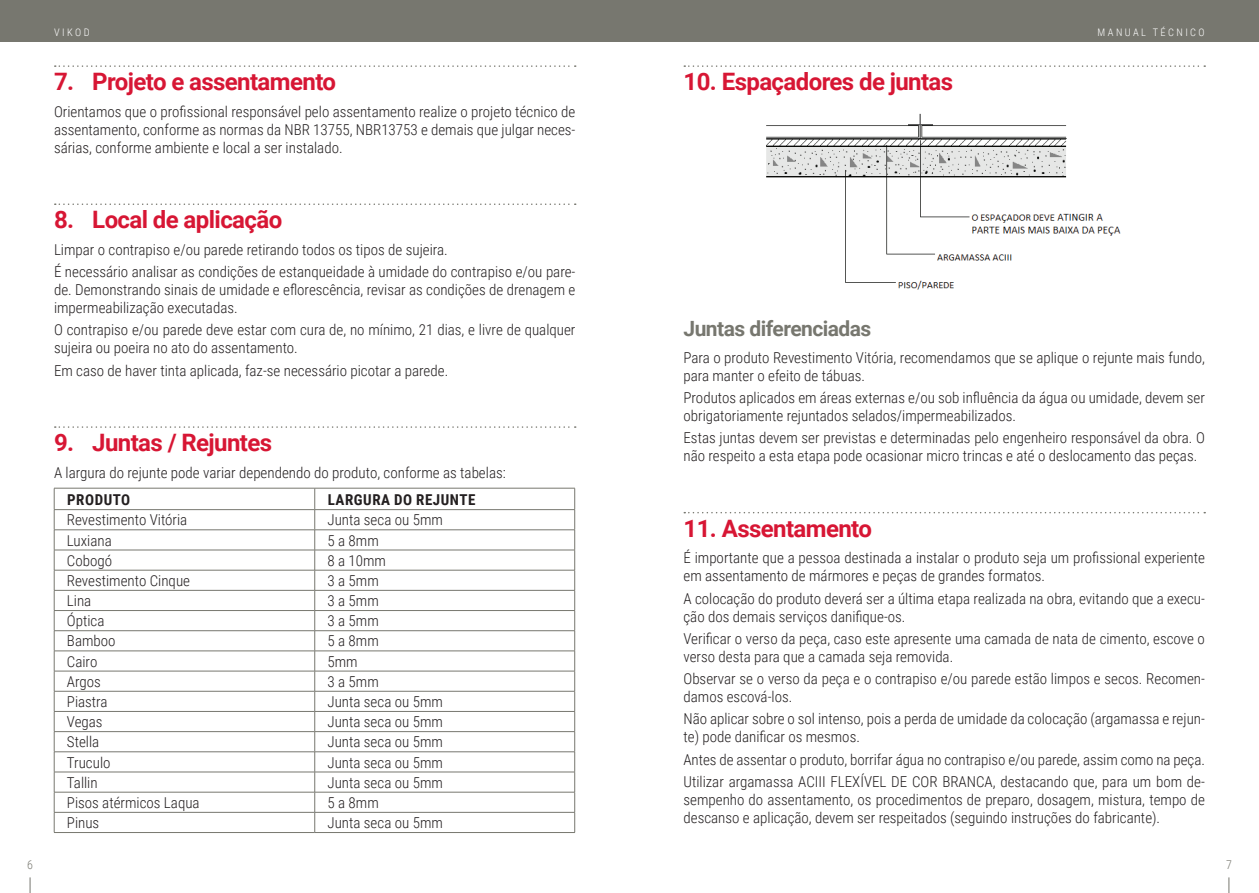
<style>
.page{position:relative;width:1259px;height:893px;background:#fff}
.page>*{position:absolute;margin:0;border:0;box-sizing:border-box;transform-origin:0 0}
.t1{font:700 24px "Roboto";letter-spacing:-.025em;color:#d71634}
.Subtitulos{font:700 21px "Roboto";letter-spacing:-.025em;color:#77776f}
.Texto_padrão{font:300 15px/18px "Roboto Condensed";color:#231f20}
.Texto_padrão-2{font:700 15px "Roboto Condensed";letter-spacing:.035em;color:#231f20}
.t2{font:300 12px "Roboto Condensed";color:#77776f}
.t3{font:300 10.35px "Roboto Condensed";letter-spacing:.235em;color:#fff}
</style>
<div class="page">
<svg style="left:30px;top:877px;width:1px;height:16px"></svg>
<svg style="left:1228px;top:877px;width:1px;height:16px"></svg>
<div style="left:0;top:0;width:1259px;height:42px;background:#77776f"></div>
<svg style="left:55px;top:65px;width:521px;height:2px"></svg>
<svg style="left:55px;top:203px;width:521px;height:2px"></svg>
<svg style="left:55px;top:426px;width:521px;height:2px"></svg>
<hr style="left:54px;top:488px;width:261px;height:1px;background:#77776f">
<hr style="left:315px;top:488px;width:260px;height:1px;background:#77776f">
<hr style="left:54px;top:509px;width:261px;height:1px;background:#77776f">
<hr style="left:315px;top:509px;width:260px;height:1px;background:#77776f">
<hr style="left:54px;top:530px;width:261px;height:1px;background:#77776f">
<hr style="left:315px;top:530px;width:260px;height:1px;background:#77776f">
<hr style="left:54px;top:550px;width:261px;height:1px;background:#77776f">
<hr style="left:315px;top:550px;width:260px;height:1px;background:#77776f">
<hr style="left:54px;top:570px;width:261px;height:1px;background:#77776f">
<hr style="left:315px;top:570px;width:260px;height:1px;background:#77776f">
<hr style="left:54px;top:590px;width:261px;height:1px;background:#77776f">
<hr style="left:315px;top:590px;width:260px;height:1px;background:#77776f">
<hr style="left:54px;top:610px;width:261px;height:1px;background:#77776f">
<hr style="left:315px;top:610px;width:260px;height:1px;background:#77776f">
<hr style="left:54px;top:630px;width:261px;height:1px;background:#77776f">
<hr style="left:315px;top:630px;width:260px;height:1px;background:#77776f">
<hr style="left:54px;top:651px;width:261px;height:1px;background:#77776f">
<hr style="left:315px;top:651px;width:260px;height:1px;background:#77776f">
<hr style="left:54px;top:671px;width:261px;height:1px;background:#77776f">
<hr style="left:315px;top:671px;width:260px;height:1px;background:#77776f">
<hr style="left:54px;top:691px;width:261px;height:1px;background:#77776f">
<hr style="left:315px;top:691px;width:260px;height:1px;background:#77776f">
<hr style="left:54px;top:711px;width:261px;height:1px;background:#77776f">
<hr style="left:315px;top:711px;width:260px;height:1px;background:#77776f">
<hr style="left:54px;top:731px;width:261px;height:1px;background:#77776f">
<hr style="left:315px;top:731px;width:260px;height:1px;background:#77776f">
<hr style="left:54px;top:751px;width:261px;height:1px;background:#77776f">
<hr style="left:315px;top:751px;width:260px;height:1px;background:#77776f">
<hr style="left:54px;top:772px;width:261px;height:1px;background:#77776f">
<hr style="left:315px;top:772px;width:260px;height:1px;background:#77776f">
<hr style="left:54px;top:792px;width:261px;height:1px;background:#77776f">
<hr style="left:315px;top:792px;width:260px;height:1px;background:#77776f">
<hr style="left:54px;top:812px;width:261px;height:1px;background:#77776f">
<svg style="left:54px;top:488px;width:1px;height:344px"></svg>
<hr style="left:315px;top:812px;width:260px;height:1px;background:#77776f">
<svg style="left:314px;top:488px;width:1px;height:344px"></svg>
<svg style="left:574px;top:488px;width:1px;height:344px"></svg>
<hr style="left:54px;top:832px;width:261px;height:1px;background:#77776f">
<hr style="left:315px;top:832px;width:260px;height:1px;background:#77776f">
<svg style="left:684px;top:65px;width:521px;height:2px"></svg>
<svg style="left:684px;top:512px;width:521px;height:1px"></svg>
<img style="left:766px;top:113px;width:355px;height:177px">
<p class="t3" style="left:54px;top:25px;width:37px">VIKOD</p>
<p class="t3" style="left:1097px;top:25px;width:109px">MANUAL TÉCNICO</p>
<p class="t1" style="left:54px;top:65px;width:283px">7. Projeto e assentamento</p>
<p class="Texto_padrão" style="left:54px;top:102px;width:523px;text-align:justify">Orientamos que o profissional responsável pelo assentamento realize o projeto técnico de assentamento, conforme as normas da NBR 13755, NBR13753 e demais que julgar neces&shy;sárias, conforme ambiente e local a ser instalado.</p>
<p class="t1" style="left:683px;top:65px;width:271px">10. Espaçadores de juntas</p>
<p class="t1" style="left:54px;top:203px;width:230px">8. Local de aplicação</p>
<p class="Texto_padrão" style="left:54px;top:240px;width:395px">Limpar o contrapiso e/ou parede retirando todos os tipos de sujeira.</p>
<p class="Texto_padrão" style="left:54px;top:262px;width:523px;text-align:justify">É necessário analisar as condições de estanqueidade à umidade do contrapiso e/ou pare&shy;de. Demonstrando sinais de umidade e eflorescência, revisar as condições de drenagem e impermeabilização executadas.</p>
<p class="Texto_padrão" style="left:54px;top:320px;width:523px">O contrapiso e/ou parede deve estar com cura de, no mínimo, 21 dias, e livre de qualquer sujeira ou poeira no ato do assentamento.</p>
<p class="Texto_padrão" style="left:54px;top:361px;width:396px">Em caso de haver tinta aplicada, faz-se necessário picotar a parede.</p>
<p class="t1" style="left:54px;top:426px;width:220px">9. Juntas / Rejuntes</p>
<p class="Texto_padrão" style="left:54px;top:463px;width:453px">A largura do rejunte pode variar dependendo do produto, conforme as tabelas:</p>
<p class="Texto_padrão-2" style="left:67px;top:489px;width:65px">PRODUTO</p>
<p class="Texto_padrão-2" style="left:328px;top:489px;width:149px">LARGURA DO REJUNTE</p>
<p class="Texto_padrão" style="left:67px;top:510px;width:122px">Revestimento Vitória</p>
<p class="Texto_padrão" style="left:327px;top:510px;width:117px">Junta seca ou 5mm</p>
<p class="Texto_padrão" style="left:67px;top:531px;width:46px">Luxiana</p>
<p class="Texto_padrão" style="left:327px;top:531px;width:53px">5 a 8mm</p>
<p class="Texto_padrão" style="left:67px;top:551px;width:47px">Cobogó</p>
<p class="Texto_padrão" style="left:327px;top:551px;width:60px">8 a 10mm</p>
<p class="Texto_padrão" style="left:67px;top:571px;width:125px">Revestimento Cinque</p>
<p class="Texto_padrão" style="left:327px;top:571px;width:53px">3 a 5mm</p>
<p class="Texto_padrão" style="left:67px;top:591px;width:26px">Lina</p>
<p class="Texto_padrão" style="left:327px;top:591px;width:53px">3 a 5mm</p>
<p class="Texto_padrão" style="left:67px;top:611px;width:39px">Óptica</p>
<p class="Texto_padrão" style="left:327px;top:611px;width:53px">3 a 5mm</p>
<p class="Texto_padrão" style="left:67px;top:631px;width:50px">Bamboo</p>
<p class="Texto_padrão" style="left:327px;top:631px;width:53px">5 a 8mm</p>
<p class="Texto_padrão" style="left:67px;top:652px;width:32px">Cairo</p>
<p class="Texto_padrão" style="left:327px;top:652px;width:32px">5mm</p>
<p class="Texto_padrão" style="left:67px;top:672px;width:35px">Argos</p>
<p class="Texto_padrão" style="left:327px;top:672px;width:53px">3 a 5mm</p>
<p class="Texto_padrão" style="left:67px;top:692px;width:42px">Piastra</p>
<p class="Texto_padrão" style="left:327px;top:692px;width:117px">Junta seca ou 5mm</p>
<p class="Texto_padrão" style="left:67px;top:712px;width:37px">Vegas</p>
<p class="Texto_padrão" style="left:327px;top:712px;width:117px">Junta seca ou 5mm</p>
<p class="Texto_padrão" style="left:67px;top:732px;width:34px">Stella</p>
<p class="Texto_padrão" style="left:327px;top:732px;width:117px">Junta seca ou 5mm</p>
<p class="Texto_padrão" style="left:67px;top:753px;width:45px">Truculo</p>
<p class="Texto_padrão" style="left:327px;top:753px;width:117px">Junta seca ou 5mm</p>
<p class="Texto_padrão" style="left:67px;top:773px;width:32px">Tallin</p>
<p class="Texto_padrão" style="left:327px;top:773px;width:117px">Junta seca ou 5mm</p>
<p class="Texto_padrão" style="left:67px;top:793px;width:134px">Pisos atérmicos Laqua</p>
<p class="Texto_padrão" style="left:327px;top:793px;width:53px">5 a 8mm</p>
<p class="Texto_padrão" style="left:67px;top:813px;width:34px">Pinus</p>
<p class="Texto_padrão" style="left:327px;top:813px;width:117px">Junta seca ou 5mm</p>
<p class="Subtitulos" style="left:683px;top:314px;width:189px">Juntas diferenciadas</p>
<p class="Texto_padrão" style="left:683px;top:348px;width:523px">Para o produto Revestimento Vitória, recomendamos que se aplique o rejunte mais fundo, para manter o efeito de tábuas.</p>
<p class="Texto_padrão" style="left:683px;top:388px;width:523px">Produtos aplicados em áreas externas e/ou sob influência da água ou umidade, devem ser obrigatoriamente rejuntados selados/impermeabilizados.</p>
<p class="Texto_padrão" style="left:683px;top:428px;width:523px">Estas juntas devem ser previstas e determinadas pelo engenheiro responsável da obra. O não respeito a esta etapa pode ocasionar micro trincas e até o deslocamento das peças.</p>
<p class="t1" style="left:683px;top:511px;width:190px">11. Assentamento</p>
<p class="Texto_padrão" style="left:683px;top:548px;width:523px">É importante que a pessoa destinada a instalar o produto seja um profissional experiente em assentamento de mármores e peças de grandes formatos.</p>
<p class="Texto_padrão" style="left:683px;top:589px;width:523px">A colocação do produto deverá ser a última etapa realizada na obra, evitando que a execu&shy;ção dos demais serviços danifique-os.</p>
<p class="Texto_padrão" style="left:683px;top:629px;width:523px">Verificar o verso da peça, caso este apresente uma camada de nata de cimento, escove o verso desta para que a camada seja removida.</p>
<p class="Texto_padrão" style="left:683px;top:669px;width:523px">Observar se o verso da peça e o contrapiso e/ou parede estão limpos e secos. Recomen&shy;damos escová-los.</p>
<p class="Texto_padrão" style="left:683px;top:709px;width:523px">Não aplicar sobre o sol intenso, pois a perda de umidade da colocação (argamassa e rejun&shy;te) pode danificar os mesmos.</p>
<p class="Texto_padrão" style="left:683px;top:750px;width:523px">Antes de assentar o produto, borrifar água no contrapiso e/ou parede, assim como na peça.</p>
<p class="Texto_padrão" style="left:683px;top:772px;width:523px;text-align:justify">Utilizar argamassa ACIII FLEXÍVEL DE COR BRANCA, destacando que, para um bom de&shy;sempenho do assentamento, os procedimentos de preparo, dosagem, mistura, tempo de descanso e aplicação, devem ser respeitados (seguindo instruções do fabricante).</p>
<p class="t2" style="left:27px;top:856px;width:7px">6</p>
<p class="t2" style="left:1226px;top:856px;width:7px">7</p>
</div>
